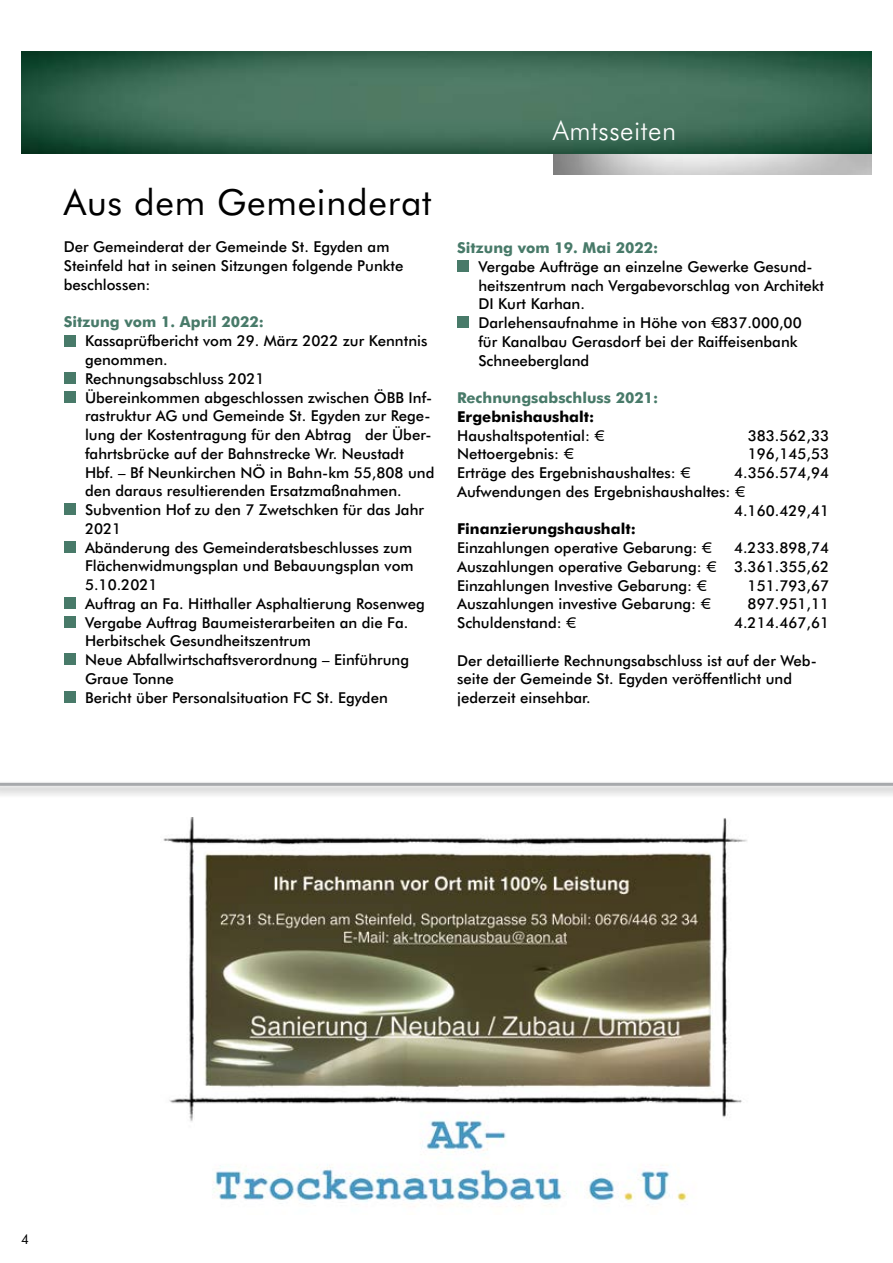
<style>
.page{position:relative;width:893px;height:1263px;background:#fff}
.page>*{position:absolute;margin:0;border:0;box-sizing:border-box;transform-origin:0 0}
.t1{font:36px "Futura BT";letter-spacing:.02em;color:#000}
.t2{font:300 27px "Futura BT";letter-spacing:.02em;color:#fff}
.t3{font:500 15px/18.8px "Futura BT";color:#000}
.t4{font:700 15px "Futura BT";color:#487a69}
.t5{font:700 15px "Futura BT";color:#000}
.t6{font:13.5px "Futura BT";color:#000}
</style>
<div class="page">
<img style="left:553px;top:153px;width:319px;height:21px">
<img style="left:21px;top:51px;width:851px;height:102px">
<div style="left:64px;top:335px;width:11px;height:11px;background:#487a69"></div>
<div style="left:64px;top:372px;width:11px;height:12px;background:#487a69"></div>
<div style="left:64px;top:391px;width:11px;height:11px;background:#487a69"></div>
<div style="left:64px;top:503px;width:11px;height:12px;background:#487a69"></div>
<div style="left:64px;top:541px;width:11px;height:11px;background:#487a69"></div>
<div style="left:64px;top:597px;width:11px;height:12px;background:#487a69"></div>
<div style="left:64px;top:616px;width:11px;height:11px;background:#487a69"></div>
<div style="left:64px;top:653px;width:11px;height:12px;background:#487a69"></div>
<div style="left:64px;top:691px;width:11px;height:11px;background:#487a69"></div>
<div style="left:457px;top:260px;width:12px;height:12px;background:#487a69"></div>
<div style="left:457px;top:317px;width:12px;height:11px;background:#487a69"></div>
<img style="left:163px;top:818px;width:584px;height:388px">
<div style="left:0;top:779px;width:893px;height:19px;background:#000;opacity:.4"></div>
<hr style="left:0;top:783px;width:893px;height:3px;background:#a7a9ac">
<h1 class="t1" style="left:64px;top:180px;width:369px">Aus dem Gemeinderat</h1>
<p class="t3" style="left:64px;top:238px;width:341px">Der Gemeinderat der Gemeinde St. Egyden am<br>Steinfeld hat in seinen Sitzungen folgende Punkte beschlossen:</p>
<p class="t4" style="left:64px;top:313px;width:202px">Sitzung vom 1. April 2022:</p>
<p class="t3" style="left:85px;top:331px;width:351px">Kassaprüfbericht vom 29. März 2022 zur Kenntnis genommen.<br>Rechnungsabschluss 2021<br>Übereinkommen abgeschlossen zwischen ÖBB Inf&shy;rastruktur AG und Gemeinde St. Egyden zur Rege&shy;lung der Kostentragung für den Abtrag der Über&shy;fahrtsbrücke auf der Bahnstrecke Wr. Neustadt Hbf. – Bf Neunkirchen NÖ in Bahn-km 55,808 und den daraus resultierenden Ersatzmaßnahmen.<br>Subvention Hof zu den 7 Zwetschken für das Jahr 2021<br>Abänderung des Gemeinderatsbeschlusses zum Flächenwidmungsplan und Bebauungsplan vom 5.10.2021<br>Auftrag an Fa. Hitthaller Asphaltierung Rosenweg Vergabe Auftrag Baumeisterarbeiten an die Fa.<br>Herbitschek Gesundheitszentrum<br>Neue Abfallwirtschaftsverordnung – Einführung Graue Tonne<br>Bericht über Personalsituation FC St. Egyden</p>
<h2 class="t2" style="left:553px;top:114px;width:125px">Amtsseiten</h2>
<p class="t4" style="left:457px;top:239px;width:203px">Sitzung vom 19. Mai 2022:</p>
<p class="t3" style="left:478px;top:257px;width:347px">Vergabe Aufträge an einzelne Gewerke Gesund&shy;heitszentrum nach Vergabevorschlag von Architekt DI Kurt Karhan.<br>Darlehensaufnahme in Höhe von € 837.000,00 für Kanalbau Gerasdorf bei der Raiffeisenbank Schneebergland</p>
<p class="t4" style="left:457px;top:389px;width:203px">Rechnungsabschluss 2021:</p>
<p class="t5" style="left:457px;top:407px;width:139px">Ergebnishaushalt:</p>
<p class="t3" style="left:457px;top:426px;width:143px">Haushaltspotential: €</p>
<p class="t3" style="left:748px;top:426px;width:83px">383.562,33</p>
<p class="t3" style="left:457px;top:444px;width:113px">Nettoergebnis: €</p>
<p class="t3" style="left:748px;top:444px;width:83px">196,145,53</p>
<p class="t3" style="left:457px;top:463px;width:229px">Erträge des Ergebnishaushaltes: €</p>
<p class="t3" style="left:734px;top:463px;width:97px">4.356.574,94</p>
<p class="t3" style="left:457px;top:482px;width:284px">Aufwendungen des Ergebnishaushaltes: €</p>
<p class="t3" style="left:734px;top:501px;width:97px">4.160.429,41</p>
<p class="t5" style="left:457px;top:520px;width:180px">Finanzierungshaushalt:</p>
<p class="t3" style="left:457px;top:538px;width:251px">Einzahlungen operative Gebarung: €</p>
<p class="t3" style="left:734px;top:538px;width:97px">4.233.898,74</p>
<p class="t3" style="left:457px;top:557px;width:255px">Auszahlungen operative Gebarung: €</p>
<p class="t3" style="left:734px;top:557px;width:97px">3.361.355,62</p>
<p class="t3" style="left:457px;top:576px;width:246px">Einzahlungen Investive Gebarung: €</p>
<p class="t3" style="left:748px;top:576px;width:83px">151.793,67</p>
<p class="t3" style="left:457px;top:594px;width:250px">Auszahlungen investive Gebarung: €</p>
<p class="t3" style="left:748px;top:594px;width:83px">897.951,11</p>
<p class="t3" style="left:457px;top:613px;width:115px">Schuldenstand: €</p>
<p class="t3" style="left:734px;top:613px;width:97px">4.214.467,61</p>
<p class="t3" style="left:457px;top:651px;width:361px">Der detaillierte Rechnungsabschluss ist auf der Web&shy;seite der Gemeinde St. Egyden veröffentlicht und jederzeit einsehbar.</p>
<p class="t6" style="left:21px;top:1230px;width:9px">4</p>
</div>
